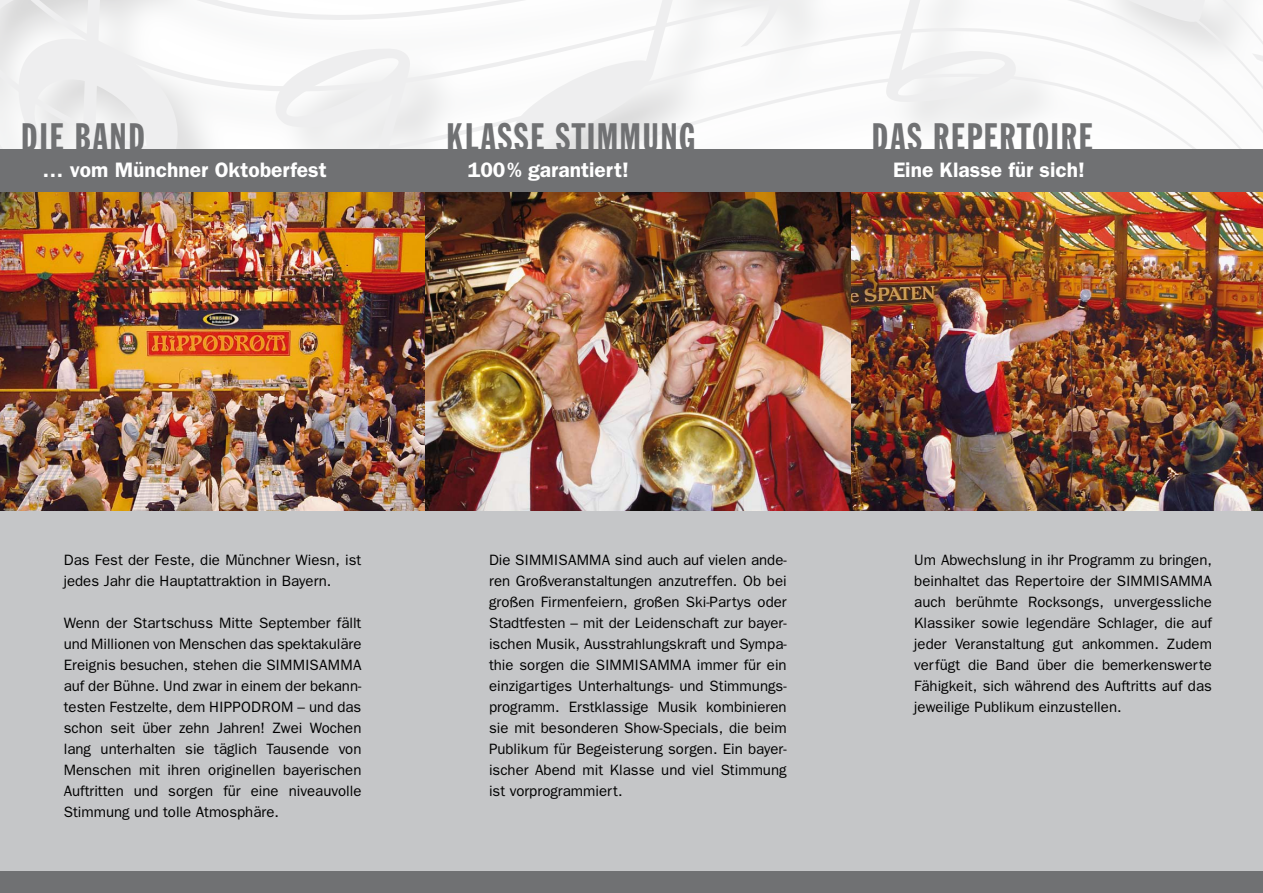
<style>
.page{position:relative;width:1263px;height:893px;background:#c5c6c8}
.page>*{position:absolute;margin:0;border:0;box-sizing:border-box;transform-origin:0 0}
.t1{font:39px "Franklin Gothic Extra Cond";letter-spacing:.05em;color:#707173}
.t2{font:600 21px "Franklin Gothic";color:#fff}
.t3{font:15px/21px "Franklin Gothic";color:#000;text-align:justify}
</style>
<div class="page">
<svg style="left:0;top:0;width:1263px;height:149px;fill:#f9f9fa"></svg>
<svg style="left:1087px;top:0;width:176px;height:73px"></svg>
<img style="left:0;top:191px;width:1263px;height:319px">
<div style="left:0;top:149px;width:1263px;height:42px;background:#707173"></div>
<div style="left:0;top:872px;width:1263px;height:21px;background:#707173"></div>
<h1 class="t1" style="left:21px;top:116px;width:125px">DIE BAND</h1>
<h2 class="t2" style="left:43px;top:158px;width:286px">… vom Münchner Oktoberfest</h2>
<h1 class="t1" style="left:446px;top:116px;width:250px">KLASSE STIMMUNG</h1>
<h2 class="t2" style="left:468px;top:158px;width:163px">100% garantiert!</h2>
<h1 class="t1" style="left:872px;top:116px;width:222px">DAS REPERTOIRE</h1>
<h2 class="t2" style="left:893px;top:158px;width:193px">Eine Klasse für sich!</h2>
<p class="t3" style="left:64px;top:549px;width:299px">Das Fest der Feste, die Münchner Wiesn, ist jedes Jahr die Hauptattraktion in Bayern.</p>
<p class="t3" style="left:64px;top:612px;width:299px">Wenn der Startschuss Mitte September fällt und Millionen von Menschen das spektakuläre Ereignis besuchen, stehen die SIMMISAMMA auf der Bühne. Und zwar in einem der bekann&shy;testen Festzelte, dem HIPPODROM – und das schon seit über zehn Jahren! Zwei Wochen lang unterhalten sie täglich Tausende von Menschen mit ihren originellen bayerischen Auftritten und sorgen für eine niveauvolle Stimmung und tolle Atmosphäre.</p>
<p class="t3" style="left:489px;top:549px;width:299px">Die SIMMISAMMA sind auch auf vielen ande&shy;ren Großveranstaltungen anzutreffen. Ob bei großen Firmenfeiern, großen Ski-Partys oder Stadtfesten – mit der Leidenschaft zur bayer&shy;ischen Musik, Ausstrahlungskraft und Sympa&shy;thie sorgen die SIMMISAMMA immer für ein einzigartiges Unterhaltungs- und Stimmungs&shy;programm. Erstklassige Musik kombinieren sie mit besonderen Show-Specials, die beim Publikum für Begeisterung sorgen. Ein bayer&shy;ischer Abend mit Klasse und viel Stimmung ist vorprogrammiert.</p>
<p class="t3" style="left:914px;top:549px;width:299px">Um Abwechslung in ihr Programm zu bringen, beinhaltet das Repertoire der SIMMISAMMA auch berühmte Rocksongs, unvergessliche Klassiker sowie legendäre Schlager, die auf jeder Veranstaltung gut ankommen. Zudem verfügt die Band über die bemerkenswerte Fähigkeit, sich während des Auftritts auf das jeweilige Publikum einzustellen.</p>
</div>
